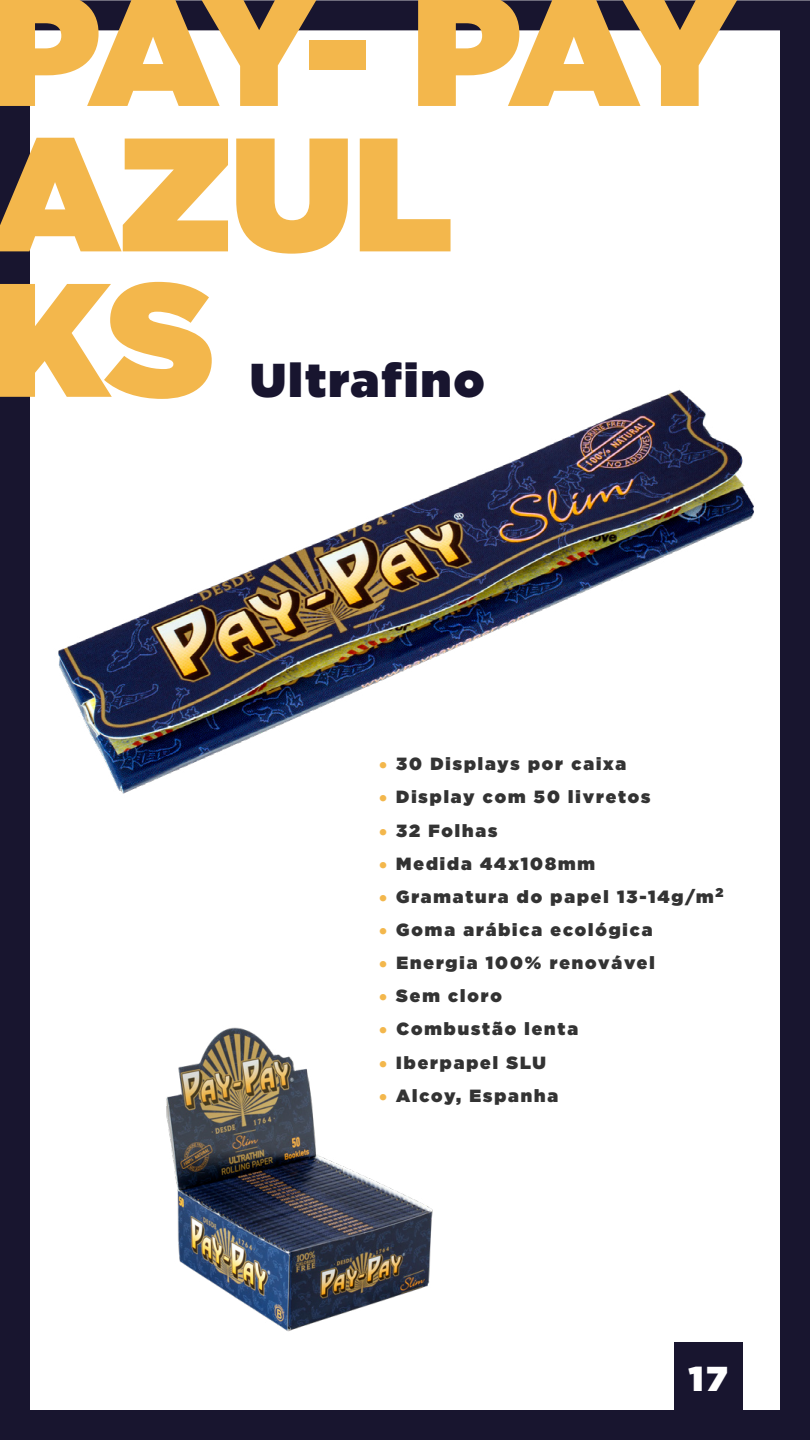
<style>
.page{position:relative;width:810px;height:1440px;background:#fff}
.page>*{position:absolute;margin:0;border:0;box-sizing:border-box;transform-origin:0 0}
.t1{font:900 161.25px/145.4px "Gotham HTF";letter-spacing:-.04em;color:#f3b74c}
.t2{font:900 47.47px "Gotham HTF";letter-spacing:.05em;color:#18152f}
.t3{font:900 34.58px "Gotham HTF";color:#fff}
.t4{font:900 17.7px "Gotham HTF";letter-spacing:.11em;color:#333}
.s1{font-family:"Muli";font-weight:700;color:#f3b74c}
</style>
<div class="page">
<img style="left:58px;top:389px;width:696px;height:405px">
<img style="left:166px;top:1027px;width:267px;height:305px">
<div style="left:0;top:0;width:810px;height:1440px;border:30px solid #18152f"></div>
<div style="left:674px;top:1343px;width:69px;height:68px;background:#18152f"></div>
<h1 class="t1" style="left:-9px;top:-27px;width:749px">PAY- PAY<br>AZUL<br>KS</h1>
<h2 class="t2" style="left:250px;top:352px;width:236px">Ultrafino</h2>
<p class="t4" style="left:379px;top:754px;width:249px"><span class="s1">•</span> 30 Displays por caixa</p>
<p class="t4" style="left:379px;top:787px;width:273px"><span class="s1">•</span> Display com 50 livretos</p>
<p class="t4" style="left:379px;top:820px;width:120px"><span class="s1">•</span> 32 Folhas</p>
<p class="t4" style="left:379px;top:853px;width:218px"><span class="s1">•</span> Medida 44x108mm</p>
<p class="t4" style="left:379px;top:886px;width:346px"><span class="s1">•</span> Gramatura do papel 13-14g/m<sup>2</sup></p>
<p class="t4" style="left:379px;top:919px;width:276px"><span class="s1">•</span> Goma arábica ecológica</p>
<p class="t4" style="left:379px;top:953px;width:278px"><span class="s1">•</span> Energia 100% renovável</p>
<p class="t4" style="left:379px;top:986px;width:125px"><span class="s1">•</span> Sem cloro</p>
<p class="t4" style="left:379px;top:1019px;width:201px"><span class="s1">•</span> Combustão lenta</p>
<p class="t4" style="left:379px;top:1052px;width:169px"><span class="s1">•</span> Iberpapel SLU</p>
<p class="t4" style="left:379px;top:1085px;width:181px"><span class="s1">•</span> Alcoy, Espanha</p>
<h3 class="t3" style="left:689px;top:1358px;width:40px">17</h3>
</div>
